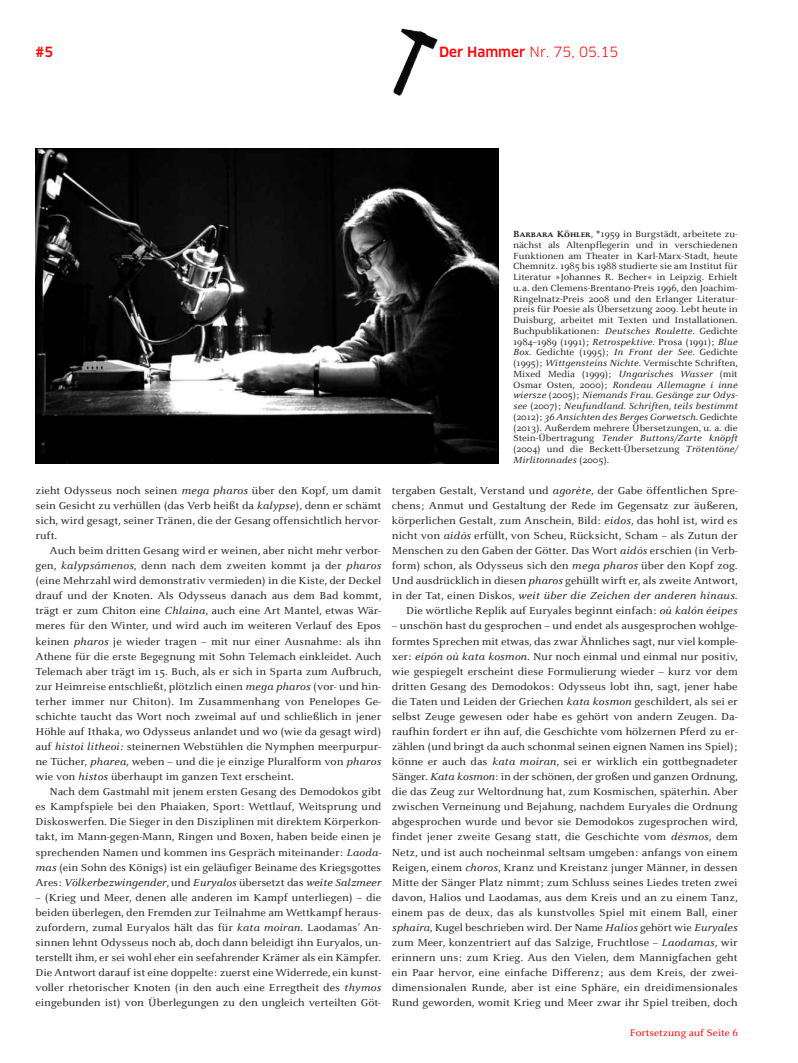
<style>
.page{position:relative;width:798px;height:1063px;background:#fff}
.page>*{position:absolute;margin:0;border:0;box-sizing:border-box;transform-origin:0 0}
.t1{font:13.75px "Clan Pro";color:#f00}
.t2{font:500 13.75px "Clan Pro";color:#f00}
.t3{font:10.62px/15.1px "Celeste Small Text";color:#272627;text-align:justify}
.t4{font:10px "Celeste Small Text";color:#f00}
.t5{font:9.38px/10.8px "Celeste Small Text";letter-spacing:-.005em;color:#272627;text-align:justify}
.s1{font-weight:500}
.s2{font-style:italic}
.s3{font-family:"Celeste Small Text Caps";font-weight:700}
</style>
<div class="page">
<img style="left:393px;top:64px;width:12px;height:27px">
<img style="left:35px;top:149px;width:463px;height:315px">
<p class="t2" style="left:35px;top:47px;width:19px">#5</p>
<p class="t1" style="left:439px;top:47px;width:181px"><span class="s1">Der Hammer</span> Nr. 75, 05.15</p>
<p class="t3" style="left:35px;top:483px;width:347px">zieht Odysseus noch seinen <span class="s2">mega pharos</span> über den Kopf, um damit sein Gesicht zu verhüllen (das Verb heißt da <span class="s2">kalypse</span>), denn er schämt sich, wird gesagt, seiner Tränen, die der Gesang offensichtlich hervor&shy;ruft.</p>
<p class="t3" style="left:35px;top:543px;width:347px;text-indent:14px">Auch beim dritten Gesang wird er weinen, aber nicht mehr verbor&shy;gen, <span class="s2">kalypsámenos</span>, denn nach dem zweiten kommt ja der <span class="s2">pharos </span>(eine Mehrzahl wird demonstrativ vermieden) in die Kiste, der Deckel drauf und der Knoten. Als Odysseus danach aus dem Bad kommt, trägt er zum Chiton eine <span class="s2">Chlaina</span>, auch eine Art Mantel, etwas Wär&shy;meres für den Winter, und wird auch im weiteren Verlauf des Epos keinen <span class="s2">pharos</span> je wieder tragen – mit nur einer Ausnahme: als ihn Athene für die erste Begegnung mit Sohn Telemach einkleidet. Auch Telemach aber trägt im 15. Buch, als er sich in Sparta zum Aufbruch, zur Heimreise entschließt, plötzlich einen <span class="s2">mega pharos</span> (vor- und hin&shy;terher immer nur Chiton). Im Zusammenhang von Penelopes Ge&shy;schichte taucht das Wort noch zweimal auf und schließlich in jener Höhle auf Ithaka, wo Odysseus anlandet und wo (wie da gesagt wird) auf <span class="s2">histoi litheoi:</span> steinernen Webstühlen die Nymphen meerpurpur&shy;ne Tücher, <span class="s2">pharea</span>, weben – und die je einzige Pluralform von <span class="s2">pharos </span>wie von <span class="s2">histos</span> überhaupt im ganzen Text erscheint.</p>
<p class="t3" style="left:35px;top:784px;width:347px;text-indent:14px">Nach dem Gastmahl mit jenem ersten Gesang des Demodokos gibt es Kampfspiele bei den Phaiaken, Sport: Wettlauf, Weitsprung und Diskoswerfen. Die Sieger in den Disziplinen mit direktem Körperkon&shy;takt, im Mann-gegen-Mann, Ringen und Boxen, haben beide einen je sprechenden Namen und kommen ins Gespräch miteinander: <span class="s2">Laoda&shy;mas</span> (ein Sohn des Königs) ist ein geläufiger Beiname des Kriegsgottes Ares: <span class="s2">Völkerbezwingender</span>, und <span class="s2">Euryalos</span> übersetzt das <span class="s2">weite Salzmeer</span></p>
<p class="t3" style="left:35px;top:890px;width:347px">– (Krieg und Meer, denen alle anderen im Kampf unterliegen) – die beiden überlegen, den Fremden zur Teilnahme am Wettkampf heraus&shy;zufordern, zumal Euryalos hält das für <span class="s2">kata moiran</span>. Laodamas’ An&shy;sinnen lehnt Odysseus noch ab, doch dann beleidigt ihn Euryalos, un&shy;terstellt ihm, er sei wohl eher ein seefahrender Krämer als ein Kämpfer.<br>Die Antwort darauf ist eine doppelte: zuerst eine Widerrede, ein kunst&shy;voller rhetorischer Knoten (in den auch eine Erregtheit des <span class="s2">thymos </span>eingebunden ist) von Überlegungen zu den ungleich verteilten Göt-</p>
<p class="t5" style="left:513px;top:229px;width:226px"><span class="s3">Barbara Köhler</span>, *1959 in Burgstädt, arbeitete zu&shy;nächst als Altenpflegerin und in verschiedenen Funktionen am Theater in Karl-Marx-Stadt, heute Chemnitz. 1985 bis 1988 studierte sie am Institut für Literatur »Johannes R. Becher« in Leipzig. Erhielt u.a. den Clemens-Brentano-Preis 1996, den Joachim-Ringelnatz-Preis 2008 und den Erlanger Literatur&shy;preis für Poesie als Übersetzung 2009. Lebt heute in Duisburg, arbeitet mit Texten und Installationen.<br>Buchpublikationen: <span class="s2">Deutsches Roulette.</span> Gedichte 1984–1989 (1991); <span class="s2">Retrospektive</span>. Prosa (1991); <span class="s2">Blue Box.</span> Gedichte (1995); <span class="s2">In Front der See.</span> Gedichte (1995); <span class="s2">Wittgensteins Nichte.</span> Vermischte Schriften, Mixed Media (1999); <span class="s2">Ungarisches Wasser</span> (mit Osmar Osten, 2000); <span class="s2">Rondeau Allemagne i inne wiersze</span> (2005); <span class="s2">Niemands Frau. Gesänge zur Odys&shy;see</span> (2007); <span class="s2">Neufundland. Schriften, teils bestimmt </span>(2012); <span class="s2">36 Ansichten des Berges Gorwetsch</span>. Gedichte (2013). Außerdem mehrere Übersetzungen, u. a. die Stein-Übertragung <span class="s2">Tender Buttons/Zarte knöpft </span>(2004) und die Beckett-Übersetzung <span class="s2">Trötentöne/ Mirlitonnades</span> (2005).</p>
<p class="t3" style="left:392px;top:483px;width:347px;text-align:right">tergaben Gestalt, Verstand und <span class="s2">agorète</span>, der Gabe öffentlichen Spre&shy;chens; Anmut und Gestaltung der Rede im Gegensatz zur äußeren, körperlichen Gestalt, zum Anschein, Bild: <span class="s2">eidos</span>, das hohl ist, wird es nicht von <span class="s2">aido¯s</span> erfüllt, von Scheu, Rücksicht, Scham – als Zutun der Menschen zu den Gaben der Götter. Das Wort <span class="s2">aido¯s</span> erschien (in Verb&shy;form) schon, als Odysseus sich den <span class="s2">mega pharos</span> über den Kopf zog.<br>Und ausdrücklich in diesen <span class="s2">pharos</span> gehüllt wirft er, als zweite Antwort, in der Tat, einen Diskos, <span class="s2">weit über die Zeichen der anderen hinaus</span>.<br>Die wörtliche Replik auf Euryales beginnt einfach: <span class="s2">où kalón éeipes</span></p>
<p class="t3" style="left:392px;top:619px;width:347px">– unschön hast du gesprochen – und endet als ausgesprochen wohlge&shy;formtes Sprechen mit etwas, das zwar Ähnliches sagt, nur viel komple&shy;xer: <span class="s2">eipón où kata kosmon</span>. Nur noch einmal und einmal nur positiv, wie gespiegelt erscheint diese Formulierung wieder – kurz vor dem dritten Gesang des Demodokos: Odysseus lobt ihn, sagt, jener habe die Taten und Leiden der Griechen <span class="s2">kata kosmon</span> geschildert, als sei er selbst Zeuge gewesen oder habe es gehört von andern Zeugen. Da&shy;raufhin fordert er ihn auf, die Geschichte vom hölzernen Pferd zu er&shy;zählen (und bringt da auch schonmal seinen eignen Namen ins Spiel); könne er auch das <span class="s2">kata moiran</span>, sei er wirklich ein gottbegnadeter Sänger. <span class="s2">Kata kosmon</span>: in der schönen, der großen und ganzen Ordnung, die das Zeug zur Weltordnung hat, zum Kosmischen, späterhin. Aber zwischen Verneinung und Bejahung, nachdem Euryales die Ordnung abgesprochen wurde und bevor sie Demodokos zugesprochen wird, findet jener zweite Gesang statt, die Geschichte vom <span class="s2">dèsmos</span>, dem Netz, und ist auch nocheinmal seltsam umgeben: anfangs von einem Reigen, einem <span class="s2">choros</span>, Kranz und Kreistanz junger Männer, in dessen Mitte der Sänger Platz nimmt; zum Schluss seines Liedes treten zwei davon, Halios und Laodamas, aus dem Kreis und an zu einem Tanz, einem pas de deux, das als kunstvolles Spiel mit einem Ball, einer <span class="s2">sphaira</span>, Kugel beschrieben wird. Der Name <span class="s2">Halios</span> gehört wie <span class="s2">Euryales </span>zum Meer, konzentriert auf das Salzige, Fruchtlose – <span class="s2">Laodamas</span>, wir erinnern uns: zum Krieg. Aus den Vielen, dem Mannigfachen geht ein Paar hervor, eine einfache Differenz; aus dem Kreis, der zwei&shy;dimensionalen Runde, aber ist eine Sphäre, ein dreidimensionales Rund geworden, womit Krieg und Meer zwar ihr Spiel treiben, doch</p>
<p class="t4" style="left:629px;top:1028px;width:110px">Fortsetzung auf Seite 6</p>
</div>
